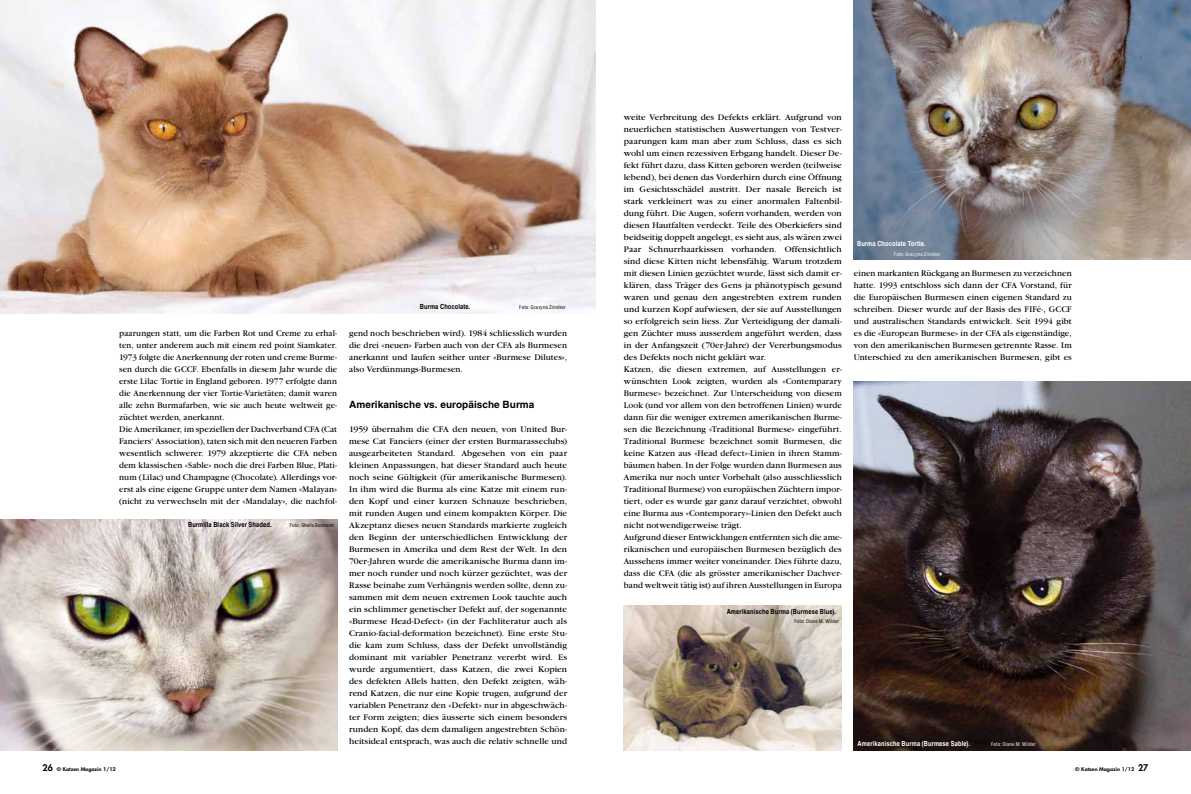
<style>
.page{position:relative;width:1191px;height:794px;background:#fff}
.page>*{position:absolute;margin:0;border:0;box-sizing:border-box;transform-origin:0 0}
.t1{font:700 10px "Helvetica LT";letter-spacing:.005em;color:#000}
.t2{font:9px/12px "Garamond LT";letter-spacing:.01em;color:#000;text-align:justify}
.t3{font:700 condensed 7px "Helvetica LT";letter-spacing:.015em;color:#000}
.t4{font:700 condensed 7px "Helvetica LT";letter-spacing:.02em;color:#fff}
.t5{font:condensed 5px "Helvetica LT";letter-spacing:.03em;color:#000}
.t6{font:800 5px "Futura CE";color:#000;scale:1.1 1}
.t7{font:condensed 5px "Helvetica LT";letter-spacing:.03em;color:#fff}
.s1{font-family:"Futura LT";font-size:9px}
</style>
<div class="page">
<img style="left:0;top:0;width:595px;height:313px">
<img style="left:854px;top:381px;width:337px;height:369px">
<img style="left:0;top:519px;width:337px;height:231px">
<img style="left:854px;top:0;width:337px;height:259px">
<img style="left:624px;top:605px;width:218px;height:145px">
<p class="t2" style="left:119px;top:327px;width:219px;text-align:left">paarungen statt, um die Farben Rot und Creme zu erhal&shy;ten, unter anderem auch mit einem red point Siamkater.<br>1973 folgte die Anerkennung der roten und creme Burme&shy;sen durch die GCCF. Ebenfalls in diesem Jahr wurde die erste Lilac Tortie in England geboren. 1977 erfolgte dann die Anerkennung der vier Tortie-Varietäten; damit waren alle zehn Burmafarben, wie sie auch heute weltweit ge&shy;züchtet werden, anerkannt.<br>Die Amerikaner, im speziellen der Dachverband CFA (Cat Fanciers‘ Association), taten sich mit den neueren Farben wesentlich schwerer. 1979 akzeptierte die CFA neben dem klassischen «Sable» noch die drei Farben Blue, Plati&shy;num (Lilac) und Champagne (Chocolate). Allerdings vor&shy;erst als eine eigene Gruppe unter dem Namen «Malayan» (nicht zu verwechseln mit der «Mandalay», die nachfol-</p>
<p class="t3" style="left:188px;top:520px;width:85px">Burmilla Black Silver Shaded.</p>
<p class="t5" style="left:290px;top:522px;width:46px">Foto: Sheila Bormann</p>
<p class="t3" style="left:420px;top:302px;width:52px">Burma Chocolate.</p>
<p class="t5" style="left:519px;top:304px;width:48px">Foto: Grazyna Zinniker</p>
<p class="t2" style="left:349px;top:327px;width:219px">gend noch beschrieben wird). 1984 schliesslich wurden die drei «neuen» Farben auch von der CFA als Burmesen anerkannt und laufen seither unter «Burmese Dilutes», also Verdünnungs-Burmesen.</p>
<p class="t1" style="left:349px;top:398px;width:187px">Amerikanische vs. europäische Burma</p>
<p class="t2" style="left:349px;top:423px;width:219px">1959 übernahm die CFA den neuen, von United Bur&shy;mese Cat Fanciers (einer der ersten Burmarasseclubs) ausgearbeiteten Standard. Abgesehen von ein paar kleinen Anpassungen, hat dieser Standard auch heute noch seine Gültigkeit (für amerikanische Burmesen).<br>In ihm wird die Burma als eine Katze mit einem run&shy;den Kopf und einer kurzen Schnauze beschrieben, mit runden Augen und einem kompakten Körper. Die Akzeptanz dieses neuen Standards markierte zugleich den Beginn der unterschiedlichen Entwicklung der Burmesen in Amerika und dem Rest der Welt. In den 70er-Jahren wurde die amerikanische Burma dann im&shy;mer noch runder und noch kürzer gezüchtet, was der Rasse beinahe zum Verhängnis werden sollte, denn zu&shy;sammen mit dem neuen extremen Look tauchte auch ein schlimmer genetischer Defekt auf, der sogenannte «Burmese Head-Defect» (in der Fachliteratur auch als Cranio-facial-deformation bezeichnet). Eine erste Stu&shy;die kam zum Schluss, dass der Defekt unvollständig dominant mit variabler Penetranz vererbt wird. Es wurde argumentiert, dass Katzen, die zwei Kopien des defekten Allels hatten, den Defekt zeigten, wäh&shy;rend Katzen, die nur eine Kopie trugen, aufgrund der variablen Penetranz den «Defekt» nur in abgeschwäch&shy;ter Form zeigten; dies äusserte sich einem besonders runden Kopf, das dem damaligen angestrebten Schön&shy;heitsideal entsprach, was auch die relativ schnelle und</p>
<p class="t2" style="left:624px;top:111px;width:219px;text-align:left">weite Verbreitung des Defekts erklärt. Aufgrund von neuerlichen statistischen Auswertungen von Testver&shy;paarungen kam man aber zum Schluss, dass es sich wohl um einen rezessiven Erbgang handelt. Dieser De&shy;fekt führt dazu, dass Kitten geboren werden (teilweise lebend), bei denen das Vorderhirn durch eine Öffnung im Gesichtsschädel austritt. Der nasale Bereich ist stark verkleinert was zu einer anormalen Faltenbil&shy;dung führt. Die Augen, sofern vorhanden, werden von diesen Hautfalten verdeckt. Teile des Oberkiefers sind beidseitig doppelt angelegt, es sieht aus, als wären zwei Paar Schnurrhaarkissen vorhanden. Offensichtlich sind diese Kitten nicht lebensfähig. Warum trotzdem mit diesen Linien gezüchtet wurde, lässt sich damit er&shy;klären, dass Träger des Gens ja phänotypisch gesund waren und genau den angestrebten extrem runden und kurzen Kopf aufwiesen, der sie auf Ausstellungen so erfolgreich sein liess. Zur Verteidigung der damali&shy;gen Züchter muss ausserdem angeführt werden, dass in der Anfangszeit (70er-Jahre) der Vererbungsmodus des Defekts noch nicht geklärt war.<br>Katzen, die diesen extremen, auf Ausstellungen er&shy;wünschten Look zeigten, wurden als «Contemparary Burmese» bezeichnet. Zur Unterscheidung von diesem Look (und vor allem von den betroffenen Linien) wurde dann für die weniger extremen amerikanischen Burme&shy;sen die Bezeichnung «Traditional Burmese» eingeführt.<br>Traditional Burmese bezeichnet somit Burmesen, die keine Katzen aus «Head defect»-Linien in ihren Stamm&shy;bäumen haben. In der Folge wurden dann Burmesen aus Amerika nur noch unter Vorbehalt (also ausschliesslich Traditional Burmese) von europäischen Züchtern impor&shy;tiert, oder es wurde gar ganz darauf verzichtet, obwohl eine Burma aus «Contemporary»-Linien den Defekt auch nicht notwendigerweise trägt.<br>Aufgrund dieser Entwicklungen entfernten sich die ame&shy;rikanischen und europäischen Burmesen bezüglich des Aussehens immer weiter voneinander. Dies führte dazu, dass die CFA (die als grösster amerikanischer Dachver&shy;band weltweit tätig ist) auf ihren Ausstellungen in Europa</p>
<p class="t3" style="left:726px;top:607px;width:111px">Amerikanische Burma (Burmese Blue).</p>
<p class="t5" style="left:794px;top:618px;width:46px">Foto: Diane M. Wilder</p>
<p class="t4" style="left:857px;top:240px;width:70px">Burma Chocolate Tortie.</p>
<p class="t7" style="left:894px;top:251px;width:48px">Foto: Grazyna Zinniker</p>
<p class="t2" style="left:854px;top:267px;width:219px">einen markanten Rückgang an Burmesen zu verzeichnen hatte. 1993 entschloss sich dann der CFA Vorstand, für die Europäischen Burmesen einen eigenen Standard zu schreiben. Dieser wurde auf der Basis des FIFé-, GCCF und australischen Standards entwickelt. Seit 1994 gibt es die «European Burmese» in der CFA als eigenständige, von den amerikanischen Burmesen getrennte Rasse. Im Unterschied zu den amerikanischen Burmesen, gibt es</p>
<p class="t4" style="left:857px;top:739px;width:114px">Amerikanische Burma (Burmese Sable).</p>
<p class="t7" style="left:991px;top:741px;width:46px">Foto: Diane M. Wilder</p>
<p class="t6" style="left:43px;top:766px;width:68px"><span class="s1">26</span> © Katzen Magazin 1/12</p>
<p class="t6" style="left:1075px;top:765px;width:68px">© Katzen Magazin 1/12 <span class="s1">27</span></p>
</div>
